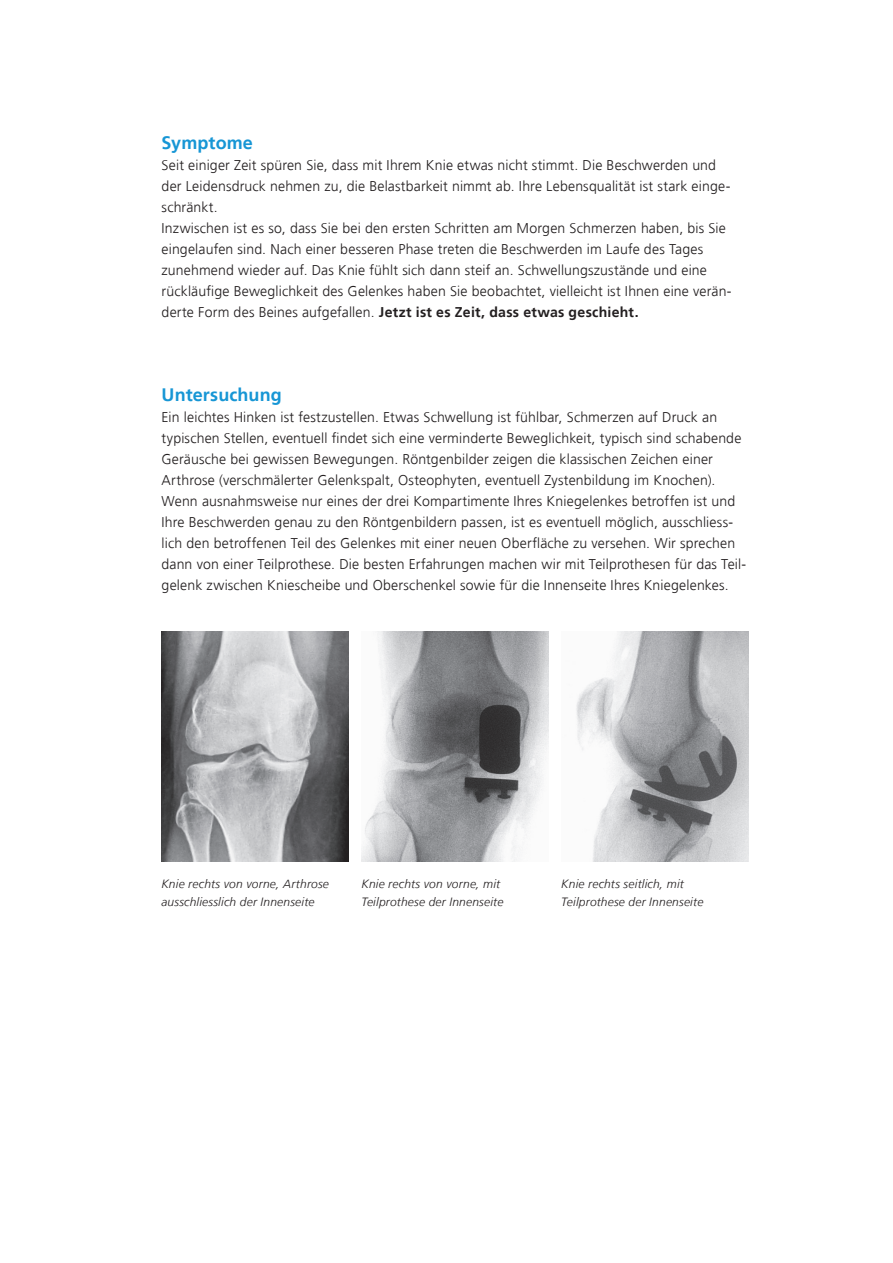
<style>
.page{position:relative;width:893px;height:1263px;background:#fff}
.page>*{position:absolute;margin:0;border:0;box-sizing:border-box;transform-origin:0 0}
.t1{font:18px "Frutiger Bold 2";letter-spacing:.005em;color:#1796d5}
.t2{font:300 14.1px/21px "Frutiger";letter-spacing:.01em;color:#231f20}
.t3{font:14.1px "Frutiger Bold 2";letter-spacing:.02em;color:#231f20}
.t4{font:12px/18px "Frutiger Light Italic 2";letter-spacing:.015em;color:#231f20}
.s1{font-family:"Frutiger";font-weight:300}
</style>
<div class="page">
<img style="left:162px;top:632px;width:187px;height:229px">
<img style="left:361px;top:632px;width:188px;height:229px">
<img style="left:576px;top:632px;width:172px;height:229px">
<p class="t1" style="left:162px;top:134px;width:93px">Symptome</p>
<p class="t2" style="left:162px;top:155px;width:571px">Seit einiger Zeit spüren Sie, dass mit Ihrem Knie etwas nicht stimmt. Die Beschwerden und der Leidensdruck nehmen zu, die Belastbarkeit nimmt ab. Ihre Lebensqualität ist stark einge&shy;schränkt.<br>Inzwischen ist es so, dass Sie bei den ersten Schritten am Morgen Schmerzen haben, bis Sie eingelaufen sind. Nach einer besseren Phase treten die Beschwerden im Laufe des Tages zunehmend wieder auf. Das Knie fühlt sich dann steif an. Schwellungszustände und eine rückläufige Beweglichkeit des Gelenkes haben Sie beobachtet, vielleicht ist Ihnen eine verän-</p>
<p class="t3" style="left:162px;top:305px;width:478px"><span class="s1">derte Form des Beines aufgefallen.</span> Jetzt ist es Zeit, dass etwas geschieht.</p>
<p class="t1" style="left:162px;top:386px;width:122px">Untersuchung</p>
<p class="t2" style="left:162px;top:407px;width:586px">Ein leichtes Hinken ist festzustellen. Etwas Schwellung ist fühlbar, Schmerzen auf Druck an typischen Stellen, eventuell findet sich eine verminderte Beweglichkeit, typisch sind schabende Geräusche bei gewissen Bewegungen. Röntgenbilder zeigen die klassischen Zeichen einer Arthrose (verschmälerter Gelenkspalt, Osteophyten, eventuell Zystenbildung im Knochen).<br>Wenn ausnahmsweise nur eines der drei Kompartimente Ihres Kniegelenkes betroffen ist und Ihre Beschwerden genau zu den Röntgenbildern passen, ist es eventuell möglich, ausschliess&shy;lich den betroffenen Teil des Gelenkes mit einer neuen Oberfläche zu versehen. Wir sprechen dann von einer Teilprothese. Die besten Erfahrungen machen wir mit Teilprothesen für das Teil&shy;gelenk zwischen Kniescheibe und Oberschenkel sowie für die Innenseite Ihres Kniegelenkes.</p>
<p class="t4" style="left:161px;top:876px;width:169px">Knie rechts von vorne, Arthrose ausschliesslich der Innenseite</p>
<p class="t4" style="left:361px;top:876px;width:144px">Knie rechts von vorne, mit<br>Teilprothese der Innenseite</p>
<p class="t4" style="left:561px;top:876px;width:144px">Knie rechts seitlich, mit<br>Teilprothese der Innenseite</p>
</div>
